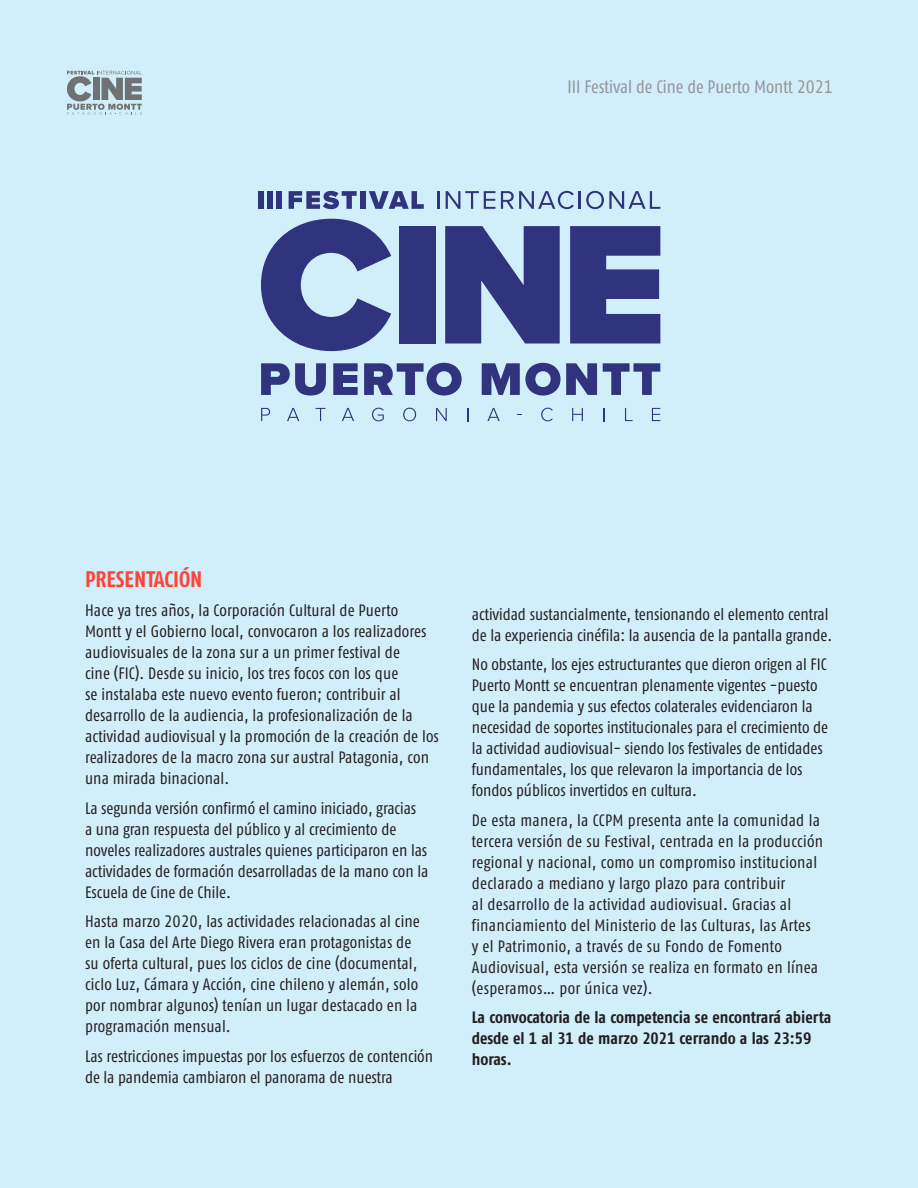
<style>
.page{position:relative;width:918px;height:1188px;background:#d1eefb}
.page>*{position:absolute;margin:0;border:0;box-sizing:border-box;transform-origin:0 0}
.Tit-N{font:700 22.5px "Fago Co Tf";color:#ff4338}
.t1{font:18px "Fago Co Tf";color:#939598}
.textonormal{font:16.5px/21px "Fago Co Tf";color:#231f20}
.textonormal-2{font:16.5px/21px "Fago Co Tf";letter-spacing:.02em;color:#231f20}
.textonormal-3{font:700 16.5px/21px "Fago Co Tf";color:#231f20}
</style>
<div class="page">
<svg style="left:67px;top:71px;width:75px;height:44px;background:#a0b1b8"></svg>
<svg style="left:261px;top:219px;width:130px;height:132px;background:#7583b3"></svg>
<div style="left:399px;top:226px;width:36px;height:118px;background:#30337d"></div>
<svg style="left:445px;top:226px;width:115px;height:118px;background:#505896"></svg>
<svg style="left:570px;top:226px;width:90px;height:118px;background:#484f90"></svg>
<svg style="left:261px;top:408px;width:9px;height:13px"></svg>
<svg style="left:287px;top:408px;width:12px;height:13px"></svg>
<svg style="left:316px;top:408px;width:10px;height:13px"></svg>
<svg style="left:342px;top:408px;width:12px;height:13px"></svg>
<svg style="left:372px;top:408px;width:12px;height:13px"></svg>
<svg style="left:403px;top:408px;width:13px;height:13px"></svg>
<svg style="left:436px;top:408px;width:11px;height:13px"></svg>
<svg style="left:467px;top:408px;width:1px;height:13px"></svg>
<svg style="left:487px;top:408px;width:13px;height:13px"></svg>
<svg style="left:541px;top:408px;width:12px;height:13px"></svg>
<svg style="left:572px;top:408px;width:11px;height:13px"></svg>
<svg style="left:603px;top:408px;width:2px;height:13px"></svg>
<svg style="left:625px;top:408px;width:8px;height:13px"></svg>
<svg style="left:652px;top:408px;width:8px;height:13px"></svg>
<svg style="left:289px;top:191px;width:68px;height:18px"></svg>
<div style="left:360px;top:191px;width:6px;height:18px;background:#30337d"></div>
<div style="left:259px;top:191px;width:5px;height:18px;background:#30337d"></div>
<div style="left:268px;top:191px;width:5px;height:18px;background:#30337d"></div>
<div style="left:277px;top:191px;width:5px;height:18px;background:#30337d"></div>
<svg style="left:369px;top:191px;width:55px;height:18px"></svg>
<hr style="left:437px;top:191px;width:3px;height:18px;background:#30337d">
<svg style="left:446px;top:191px;width:49px;height:18px"></svg>
<svg style="left:501px;top:191px;width:159px;height:18px;background:#a2b7d6"></svg>
<svg style="left:261px;top:363px;width:65px;height:33px;background:#707eaf"></svg>
<svg style="left:333px;top:363px;width:25px;height:32px"></svg>
<svg style="left:364px;top:363px;width:98px;height:33px;background:#7280b0"></svg>
<svg style="left:482px;top:363px;width:115px;height:33px;background:#6874a8"></svg>
<svg style="left:603px;top:363px;width:57px;height:32px;background:#8192bd"></svg>
<p class="t1" style="left:568px;top:76px;width:267px">III Festival de Cine de Puerto Montt 2021</p>
<p class="Tit-N" style="left:85px;top:566px;width:119px">PRESENTACIÓN</p>
<p class="textonormal" style="left:85px;top:600px;width:355px">Hace ya tres años, la Corporación Cultural de Puerto<br>Montt y el Gobierno local, convocaron a los realizadores audiovisuales de la zona sur a un primer festival de<br>cine (FIC). Desde su inicio, los tres focos con los que<br>se instalaba este nuevo evento fueron; contribuir al desarrollo de la audiencia, la profesionalización de la actividad audiovisual y la promoción de la creación de los realizadores de la macro zona sur austral Patagonia, con una mirada binacional.</p>
<p class="textonormal" style="left:85px;top:797px;width:345px">La segunda versión confirmó el camino iniciado, gracias<br>a una gran respuesta del público y al crecimiento de noveles realizadores australes quienes participaron en las actividades de formación desarrolladas de la mano con la Escuela de Cine de Chile.</p>
<p class="textonormal" style="left:85px;top:911px;width:336px">Hasta marzo 2020, las actividades relacionadas al cine en la Casa del Arte Diego Rivera eran protagonistas de su oferta cultural, pues los ciclos de cine (documental, ciclo Luz, Cámara y Acción, cine chileno y alemán, solo por nombrar algunos) tenían un lugar destacado en la programación mensual.</p>
<p class="textonormal" style="left:85px;top:1045px;width:350px">Las restricciones impuestas por los esfuerzos de contención de la pandemia cambiaron el panorama de nuestra</p>
<p class="textonormal" style="left:472px;top:604px;width:362px">actividad sustancialmente, tensionando el elemento central de la experiencia cinéfila: la ausencia de la pantalla grande.</p>
<p class="textonormal" style="left:472px;top:654px;width:358px">No obstante, los ejes estructurantes que dieron origen al FIC Puerto Montt se encuentran plenamente vigentes -puesto que la pandemia y sus efectos colaterales evidenciaron la necesidad de soportes institucionales para el crecimiento de la actividad audiovisual- siendo los festivales de entidades fundamentales, los que relevaron la importancia de los fondos públicos invertidos en cultura.</p>
<p class="textonormal-2" style="left:472px;top:810px;width:353px">De esta manera, la CCPM presenta ante la comunidad la tercera versión de su Festival, centrada en la producción regional y nacional, como un compromiso institucional declarado a mediano y largo plazo para contribuir<br>al desarrollo de la actividad audiovisual. Gracias al financiamiento del Ministerio de las Culturas, las Artes<br>y el Patrimonio, a través de su Fondo de Fomento Audiovisual, esta versión se realiza en formato en línea (esperamos… por única vez).</p>
<p class="textonormal-3" style="left:472px;top:1007px;width:361px">La convocatoria de la competencia se encontrará abierta desde el 1 al 31 de marzo 2021 cerrando a las 23:59 horas.</p>
</div>
